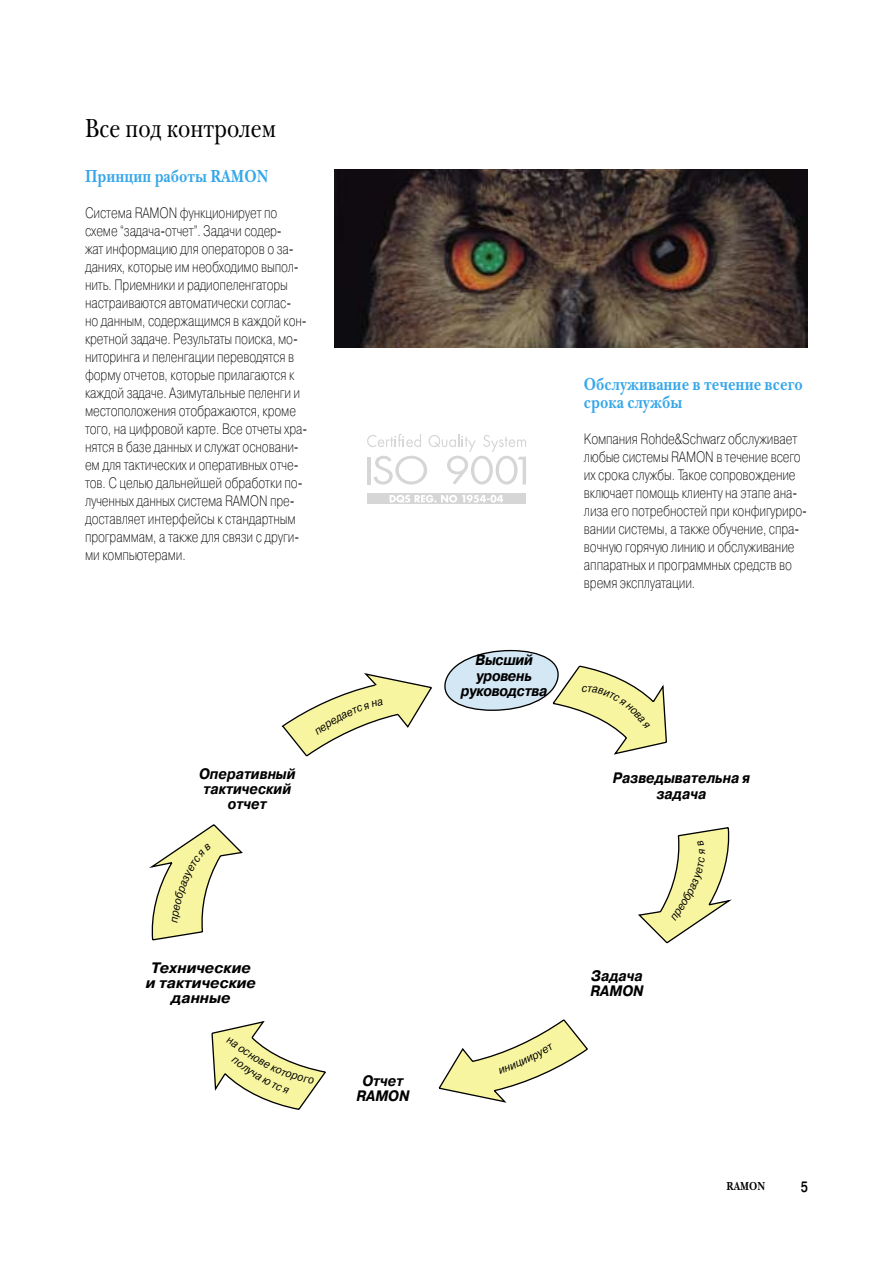
<style>
.page{position:relative;width:893px;height:1263px;background:#fff}
.page>*{position:absolute;margin:0;border:0;box-sizing:border-box;transform-origin:0 0}
.t1{font:27px "New Baskerville C";color:#000;scale:.8 1}
.t2{font:700 18px/18px "New Baskerville C";color:#36a7e9;scale:.8 1}
.t3{font:italic 700 15.15px/15.1px "Pragmatica C";color:#000;text-align:center;scale:.9 1}
.t4{font:italic 700 15.15px/15.1px "Pragmatica C";color:#000;text-align:center}
.t5{font:italic 700 15.15px/15.1px "Pragmatica C";letter-spacing:-.02em;color:#000;text-align:center;scale:.9 1}
.t6{font:15px/18px "Pragmatica Light C";letter-spacing:-.01em;color:#000;scale:.8 1}
.t7{font:700 15px "Pragmatica Light C";color:#000;scale:.8 1}
.t8{font:700 12px "New Baskerville C";color:#000;scale:.8 1}
</style>
<div class="page">
<img style="left:334px;top:169px;width:474px;height:178px">
<div style="left:367px;top:493px;width:159px;height:11px;background:#d6d6d6"></div>
<svg style="left:367px;top:434px;width:159px;height:50px"></svg>
<svg style="left:390px;top:495px;width:113px;height:8px"></svg>
<svg style="left:638px;top:827px;width:94px;height:117px"></svg>
<svg style="left:438px;top:1019px;width:150px;height:84px"></svg>
<svg style="left:211px;top:1021px;width:115px;height:89px"></svg>
<svg style="left:149px;top:824px;width:94px;height:117px"></svg>
<svg style="left:281px;top:650px;width:386px;height:107px"></svg>
<h1 class="t1" style="left:85px;top:112px;width:240px">Все под контролем</h1>
<p class="t2" style="left:85px;top:168px;width:231px">Принцип работы RAMON</p>
<p class="t6" style="left:85px;top:204px;width:279px">Система RAMON функционирует по схеме “задача-отчет”. Задачи содер-<br>жат информацию для операторов о за&shy;даниях, которые им необходимо выпол&shy;нить. Приемники и радиопеленгаторы настраиваются автоматически соглас&shy;но данным, содержащимся в каждой кон&shy;кретной задаче. Результаты поиска, мо&shy;ниторинга и пеленгации переводятся в форму отчетов, которые прилагаются к каждой задаче. Азимутальные пеленги и местоположения отображаются, кроме того, на цифровой карте. Все отчеты хра&shy;нятся в базе данных и служат основани&shy;ем для тактических и оперативных отче&shy;тов. С целью дальнейшей обработки по&shy;лученных данных система RAMON пре&shy;доставляет интерфейсы к стандартным программам, а также для связи с други&shy;ми компьютерами.</p>
<p class="t3" style="left:199px;top:766px;width:109px">Оперативный тактический отчет</p>
<p class="t5" style="left:461px;top:653px;width:98px">Высший уровень руководства</p>
<p class="t2" style="left:584px;top:375px;width:275px">Обслуживание в течение всего срока службы</p>
<p class="t6" style="left:584px;top:430px;width:280px">Компания Rohde&amp;Schwarz обслуживает любые системы RAMON в течение всего их срока службы. Такое сопровождение включает помощь клиенту на этапе ана&shy;лиза его потребностей при конфигуриро&shy;вании системы, а также обучение, спра&shy;вочную горячую линию и обслуживание аппаратных и программных средств во время эксплуатации.</p>
<p class="t3" style="left:613px;top:771px;width:154px">Разведывательна я задача</p>
<p class="t4" style="left:146px;top:960px;width:112px">Технические и тактические данные</p>
<p class="t3" style="left:356px;top:1073px;width:60px">Отчет<br>RAMON</p>
<p class="t3" style="left:590px;top:968px;width:60px;text-align:left">Задача<br>RAMON</p>
<p class="t8" style="left:726px;top:1179px;width:50px">RAMON</p>
<p class="t7" style="left:801px;top:1178px;width:10px">5</p>
</div>
